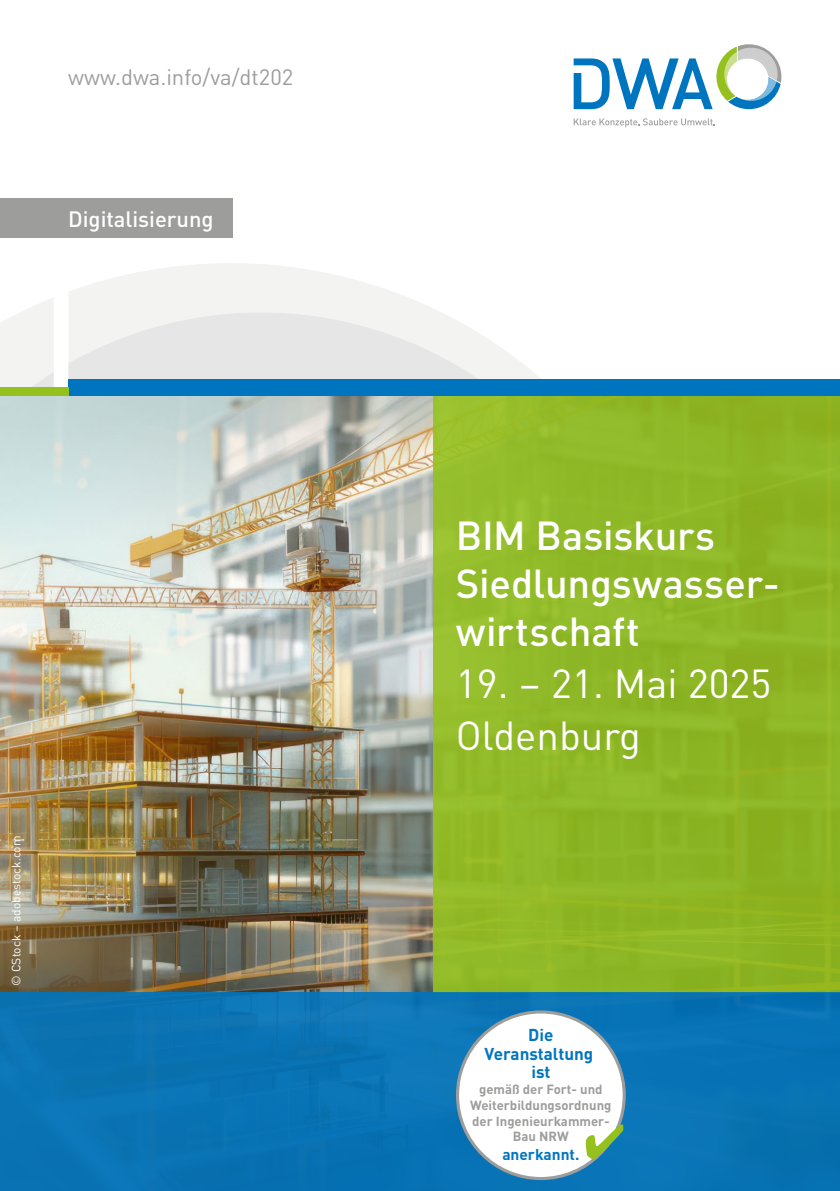
<style>
.page{position:relative;width:840px;height:1191px;background:#fff}
.page>*{position:absolute;margin:0;border:0;box-sizing:border-box;transform-origin:0 0}
.t1{font:500 40px/48px "DINOT";letter-spacing:-.005em;color:#fff}
.t2{font:40px/52px "DINOT";color:#fff}
.t3{font:22px "DINOT";color:#9d9d9c}
.t4{font:500 22px "DINOT";color:#fff}
.t5{font:700 17px/18.6px "DINOT";color:#0075bf;text-align:center}
.t6{font:700 15.4px "DINOT";color:#0075bf}
.t7{font:700 13.2px/15.8px "DINOT";color:#9d9d9c;text-align:center}
.t8{font:12px "DINOT";color:#fff}
</style>
<div class="page">
<img style="left:0;top:395px;width:433px;height:597px">
<svg style="left:573px;top:118px;width:141px;height:9px"></svg>
<svg style="left:573px;top:44px;width:208px;height:65px"></svg>
<div style="left:433px;top:395px;width:406px;height:597px;background:#8fb827"></div>
<svg style="left:0;top:298px;width:54px;height:89px"></svg>
<svg style="left:68px;top:263px;width:472px;height:115px"></svg>
<div style="left:68px;top:378px;width:771px;height:17px;background:#0075bf"></div>
<div style="left:0;top:387px;width:68px;height:8px;background:#95c11f"></div>
<div style="left:0;top:992px;width:839px;height:199px;background:#0973b5"></div>
<div style="left:457px;top:1012px;width:167px;height:166px;background:#fff;border-radius:50%"></div>
<svg style="left:585px;top:1124px;width:38px;height:35px"></svg>
<div style="left:0;top:198px;width:232px;height:40px;background:#9d9d9c"></div>
<h2 class="t3" style="left:68px;top:60px;width:227px">www.dwa.info/va/dt202</h2>
<h2 class="t4" style="left:68px;top:202px;width:147px">Digitalisierung</h2>
<p class="t8" style="left:7px;top:985px;width:152px;rotate:-90deg">© CStock – adobestock.com</p>
<h1 class="t1" style="left:455px;top:509px;width:325px">BIM Basiskurs<br>Siedlungswasser&shy;wirtschaft</h1>
<h1 class="t2" style="left:455px;top:655px;width:317px">19. – 21. Mai 2025<br>Oldenburg</h1>
<p class="t5" style="left:484px;top:1024px;width:110px">Die<br>Veranstaltung ist</p>
<p class="t7" style="left:470px;top:1080px;width:143px">gemäß der Fort- und<br>Weiterbildungsordnung der Ingenieurkammer-<br>Bau NRW</p>
<p class="t6" style="left:502px;top:1142px;width:78px">anerkannt.</p>
</div>
